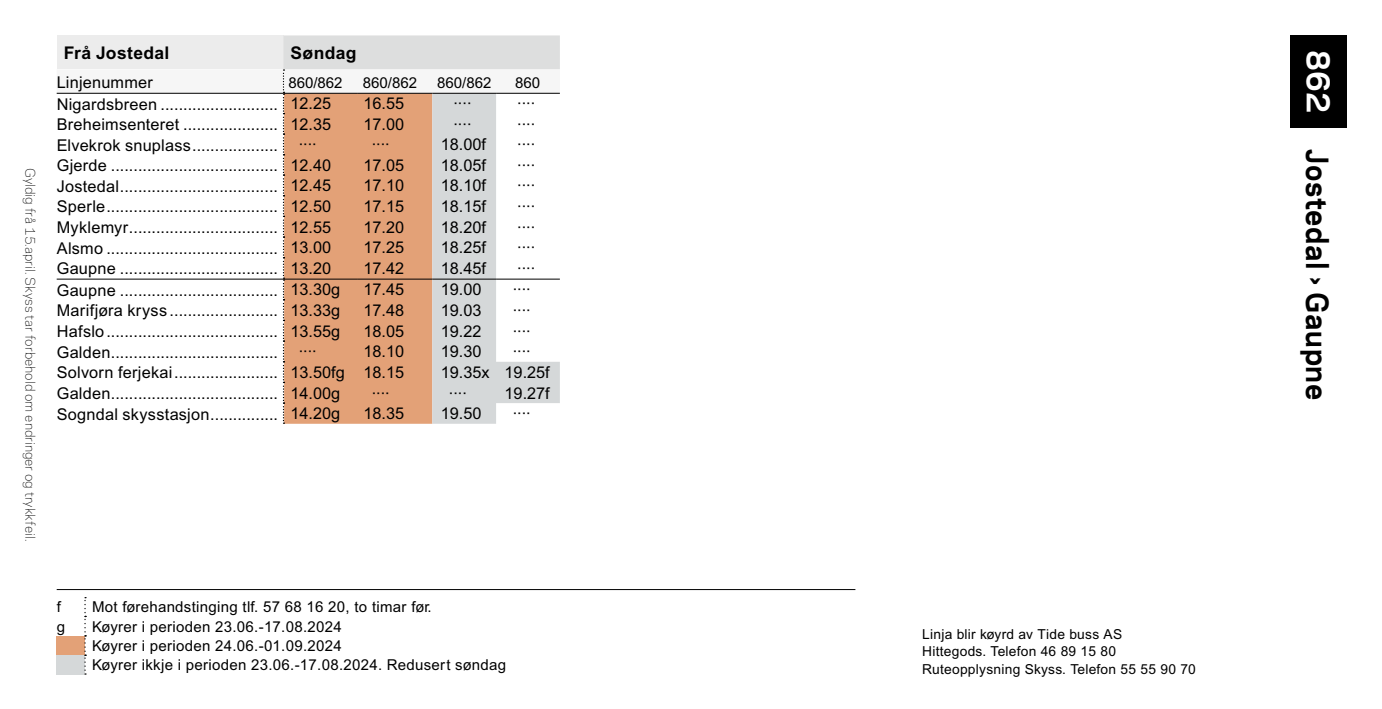
<style>
.page{position:relative;width:1382px;height:709px;background:#fff}
.page>*{position:absolute;margin:0;border:0;box-sizing:border-box;transform-origin:0 0}
.Linjenummer{font:700 30px "Galaxie Polaris";color:#fff}
.Linjenavn{font:700 28.75px "Galaxie Polaris";letter-spacing:.02em;color:#000;scale:.95 1}
.Tabellheading{font:700 17.5px "Arial MT Pro";letter-spacing:.02em;color:#000}
.Steder{font:16.25px "Arial MT Pro";letter-spacing:.015em;color:#000}
.Stoppetider{font:16.25px "Arial MT Pro";color:#000}
.Noter{font:15px "Arial MT Pro";letter-spacing:.02em;color:#000}
.Tur_nr__tall{font:15px "Arial MT Pro";color:#000}
.t1{font:13.75px/17.2px "Arial MT Pro";letter-spacing:.02em;color:#000}
.t2{font:300 12.5px "Galaxie Polaris";color:#000}
</style>
<div class="page">
<svg style="left:57px;top:35px;width:503px;height:389px"></svg>
<hr style="left:57px;top:93px;width:226px;height:1px;background:#000">
<hr style="left:283px;top:93px;width:75px;height:1px;background:#000">
<hr style="left:358px;top:93px;width:74px;height:1px;background:#000">
<hr style="left:432px;top:93px;width:64px;height:1px;background:#000">
<hr style="left:496px;top:93px;width:64px;height:1px;background:#000">
<hr style="left:57px;top:279px;width:226px;height:1px;background:#000">
<hr style="left:283px;top:279px;width:75px;height:1px;background:#000">
<hr style="left:358px;top:279px;width:74px;height:1px;background:#000">
<hr style="left:432px;top:279px;width:64px;height:1px;background:#000">
<hr style="left:496px;top:279px;width:64px;height:1px;background:#000">
<hr style="left:57px;top:589px;width:798px;height:1px;background:#000">
<div style="left:57px;top:636px;width:28px;height:19px;background:#e3a177"></div>
<div style="left:57px;top:655px;width:28px;height:19px;background:#d5d8d9"></div>
<svg style="left:84px;top:597px;width:2px;height:77px"></svg>
<div style="left:1290px;top:35px;width:56px;height:93px;background:#000"></div>
<p class="t2" style="left:40px;top:168px;width:375px;rotate:90deg">Gyldig frå 15.april. Skyss tar forbehold om endringer og trykkfeil.</p>
<p class="Tabellheading" style="left:64px;top:42px;width:107px">Frå Jostedal</p>
<p class="Tabellheading" style="left:291px;top:42px;width:68px">Søndag</p>
<p class="Steder" style="left:57px;top:73px;width:98px">Linjenummer</p>
<p class="Tur_nr__tall" style="left:288px;top:74px;width:56px">860/862</p>
<p class="Tur_nr__tall" style="left:363px;top:74px;width:56px">860/862</p>
<p class="Tur_nr__tall" style="left:437px;top:74px;width:56px">860/862</p>
<p class="Tur_nr__tall" style="left:515px;top:74px;width:27px">860</p>
<p class="Steder" style="left:57px;top:95px;width:223px">Nigardsbreen ..........................</p>
<p class="Stoppetider" style="left:291px;top:94px;width:42px">12.25</p>
<p class="Stoppetider" style="left:364px;top:94px;width:42px">16.55</p>
<p class="Stoppetider" style="left:453px;top:94px;width:20px">····</p>
<p class="Stoppetider" style="left:517px;top:94px;width:20px">····</p>
<p class="Steder" style="left:57px;top:115px;width:223px">Breheimsenteret .....................</p>
<p class="Stoppetider" style="left:291px;top:115px;width:42px">12.35</p>
<p class="Stoppetider" style="left:364px;top:115px;width:42px">17.00</p>
<p class="Stoppetider" style="left:453px;top:115px;width:20px">····</p>
<p class="Stoppetider" style="left:517px;top:115px;width:20px">····</p>
<p class="Steder" style="left:57px;top:136px;width:223px">Elvekrok snuplass...................</p>
<p class="Stoppetider" style="left:299px;top:135px;width:20px">····</p>
<p class="Stoppetider" style="left:372px;top:135px;width:20px">····</p>
<p class="Stoppetider" style="left:441px;top:135px;width:47px">18.00f</p>
<p class="Stoppetider" style="left:517px;top:135px;width:20px">····</p>
<p class="Steder" style="left:57px;top:156px;width:223px">Gjerde .....................................</p>
<p class="Stoppetider" style="left:291px;top:156px;width:42px">12.40</p>
<p class="Stoppetider" style="left:364px;top:156px;width:42px">17.05</p>
<p class="Stoppetider" style="left:441px;top:156px;width:47px">18.05f</p>
<p class="Stoppetider" style="left:517px;top:156px;width:20px">····</p>
<p class="Steder" style="left:57px;top:177px;width:223px">Jostedal...................................</p>
<p class="Stoppetider" style="left:291px;top:176px;width:42px">12.45</p>
<p class="Stoppetider" style="left:364px;top:176px;width:42px">17.10</p>
<p class="Stoppetider" style="left:441px;top:176px;width:47px">18.10f</p>
<p class="Stoppetider" style="left:517px;top:176px;width:20px">····</p>
<p class="Steder" style="left:57px;top:197px;width:223px">Sperle......................................</p>
<p class="Stoppetider" style="left:291px;top:197px;width:42px">12.50</p>
<p class="Stoppetider" style="left:364px;top:197px;width:42px">17.15</p>
<p class="Stoppetider" style="left:441px;top:197px;width:47px">18.15f</p>
<p class="Stoppetider" style="left:517px;top:197px;width:20px">····</p>
<p class="Steder" style="left:57px;top:218px;width:223px">Myklemyr.................................</p>
<p class="Stoppetider" style="left:291px;top:218px;width:42px">12.55</p>
<p class="Stoppetider" style="left:364px;top:218px;width:42px">17.20</p>
<p class="Stoppetider" style="left:441px;top:218px;width:47px">18.20f</p>
<p class="Stoppetider" style="left:517px;top:218px;width:20px">····</p>
<p class="Steder" style="left:57px;top:239px;width:223px">Alsmo ......................................</p>
<p class="Stoppetider" style="left:291px;top:238px;width:42px">13.00</p>
<p class="Stoppetider" style="left:364px;top:238px;width:42px">17.25</p>
<p class="Stoppetider" style="left:441px;top:238px;width:47px">18.25f</p>
<p class="Stoppetider" style="left:517px;top:238px;width:20px">····</p>
<p class="Steder" style="left:57px;top:259px;width:223px">Gaupne ...................................</p>
<p class="Stoppetider" style="left:291px;top:259px;width:42px">13.20</p>
<p class="Stoppetider" style="left:364px;top:259px;width:42px">17.42</p>
<p class="Stoppetider" style="left:441px;top:259px;width:47px">18.45f</p>
<p class="Stoppetider" style="left:517px;top:259px;width:20px">····</p>
<p class="Steder" style="left:57px;top:281px;width:223px">Gaupne ...................................</p>
<p class="Stoppetider" style="left:291px;top:280px;width:51px">13.30g</p>
<p class="Stoppetider" style="left:364px;top:280px;width:42px">17.45</p>
<p class="Stoppetider" style="left:441px;top:280px;width:42px">19.00</p>
<p class="Stoppetider" style="left:513px;top:280px;width:20px">····</p>
<p class="Steder" style="left:57px;top:301px;width:223px">Marifjøra kryss ........................</p>
<p class="Stoppetider" style="left:291px;top:301px;width:51px">13.33g</p>
<p class="Stoppetider" style="left:364px;top:301px;width:42px">17.48</p>
<p class="Stoppetider" style="left:441px;top:301px;width:42px">19.03</p>
<p class="Stoppetider" style="left:513px;top:301px;width:20px">····</p>
<p class="Steder" style="left:57px;top:322px;width:223px">Hafslo......................................</p>
<p class="Stoppetider" style="left:291px;top:322px;width:51px">13.55g</p>
<p class="Stoppetider" style="left:364px;top:322px;width:42px">18.05</p>
<p class="Stoppetider" style="left:441px;top:322px;width:42px">19.22</p>
<p class="Stoppetider" style="left:513px;top:322px;width:20px">····</p>
<p class="Steder" style="left:57px;top:343px;width:223px">Galden.....................................</p>
<p class="Stoppetider" style="left:299px;top:342px;width:20px">····</p>
<p class="Stoppetider" style="left:364px;top:342px;width:42px">18.10</p>
<p class="Stoppetider" style="left:441px;top:342px;width:42px">19.30</p>
<p class="Stoppetider" style="left:513px;top:342px;width:20px">····</p>
<p class="Steder" style="left:57px;top:363px;width:223px">Solvorn ferjekai.......................</p>
<p class="Stoppetider" style="left:291px;top:363px;width:56px">13.50fg</p>
<p class="Stoppetider" style="left:364px;top:363px;width:42px">18.15</p>
<p class="Stoppetider" style="left:441px;top:363px;width:50px">19.35x</p>
<p class="Stoppetider" style="left:505px;top:363px;width:47px">19.25f</p>
<p class="Steder" style="left:57px;top:384px;width:223px">Galden.....................................</p>
<p class="Stoppetider" style="left:291px;top:383px;width:51px">14.00g</p>
<p class="Stoppetider" style="left:372px;top:383px;width:20px">····</p>
<p class="Stoppetider" style="left:449px;top:383px;width:20px">····</p>
<p class="Stoppetider" style="left:505px;top:383px;width:47px">19.27f</p>
<p class="Steder" style="left:57px;top:404px;width:223px">Sogndal skysstasjon...............</p>
<p class="Stoppetider" style="left:291px;top:404px;width:51px">14.20g</p>
<p class="Stoppetider" style="left:364px;top:404px;width:42px">18.35</p>
<p class="Stoppetider" style="left:441px;top:404px;width:42px">19.50</p>
<p class="Stoppetider" style="left:513px;top:404px;width:20px">····</p>
<p class="Noter" style="left:57px;top:598px;width:6px">f</p>
<p class="Noter" style="left:92px;top:598px;width:341px">Mot førehandstinging tlf. 57 68 16 20, to timar før.</p>
<p class="Noter" style="left:57px;top:617px;width:10px">g</p>
<p class="Noter" style="left:92px;top:617px;width:251px">Køyrer i perioden 23.06.-17.08.2024</p>
<p class="Noter" style="left:92px;top:637px;width:251px">Køyrer i perioden 24.06.-01.09.2024</p>
<p class="Noter" style="left:92px;top:656px;width:416px">Køyrer ikkje i perioden 23.06.-17.08.2024. Redusert søndag</p>
<p class="t1" style="left:922px;top:626px;width:275px">Linja blir køyrd av Tide buss AS<br>Hittegods. Telefon 46 89 15 80<br>Ruteopplysning Skyss. Telefon 55 55 90 70</p>
<p class="Linjenummer" style="left:1341px;top:50px;width:64px;rotate:90deg">862</p>
<p class="Linjenavn" style="left:1339px;top:149px;width:266px;rotate:90deg">Jostedal › Gaupne</p>
</div>
